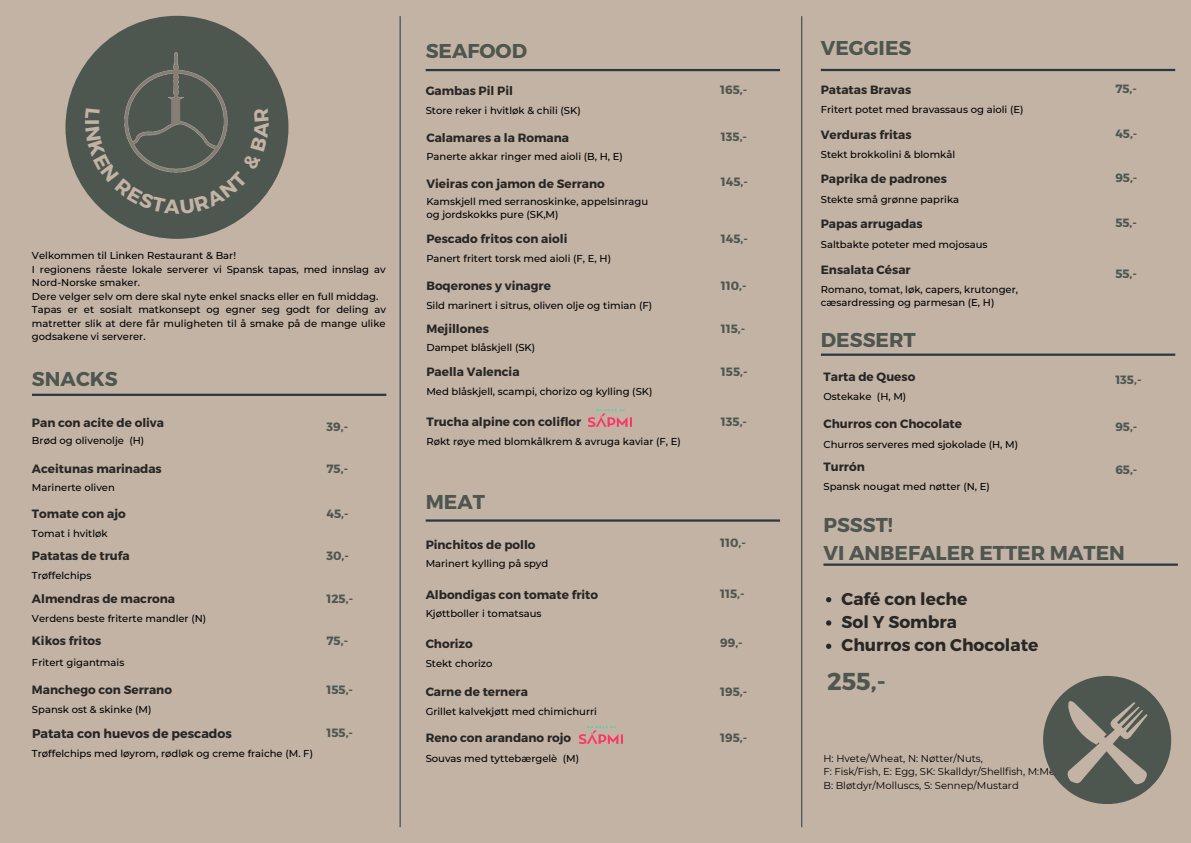
<style>
.page{position:relative;width:1191px;height:843px;background:#fff}
.page>*{position:absolute;margin:0;border:0;box-sizing:border-box;transform-origin:0 0}
.t1{font:700 24.5px "Montserrat";color:#4e5650}
.t2{font:700 20px/27.8px "Montserrat";color:#4e5650}
.t3{font:700 19.8px "Montserrat";color:#c3b3a5}
.t4{font:700 17.1px/23.3px "Montserrat";color:#272726}
.t5{font:700 12.6px "Montserrat";color:#272726}
.t6{font:700 12px "Montserrat";color:#272726}
.t7{font:700 12px "Montserrat";color:#4e5650}
.t8{font:500 10px/13.5px "Montserrat";color:#000}
.t9{font:10px/13.5px "Montserrat";color:#000}
</style>
<div class="page">
<div style="left:0;top:0;width:1190px;height:842px;background:#c3b3a5"></div>
<hr style="left:801px;top:16px;width:1px;height:810px;background:#2a383f">
<hr style="left:399px;top:16px;width:1px;height:810px;background:#2a383f">
<hr style="left:32px;top:393px;width:354px;height:3px;background:#2a383f">
<hr style="left:425px;top:519px;width:355px;height:2px;background:#2a383f">
<hr style="left:820px;top:69px;width:354px;height:2px;background:#2a383f">
<hr style="left:425px;top:69px;width:355px;height:2px;background:#2a383f">
<hr style="left:820px;top:353px;width:355px;height:3px;background:#2a383f">
<hr style="left:823px;top:563px;width:354px;height:2px;background:#2a383f">
<svg style="left:826px;top:597px;width:5px;height:5px"></svg>
<svg style="left:826px;top:620px;width:5px;height:5px"></svg>
<svg style="left:826px;top:643px;width:5px;height:5px"></svg>
<img style="left:579px;top:726px;width:43px;height:17px">
<div style="left:1042px;top:675px;width:128px;height:128px;background:#4e5650;border-radius:50%"></div>
<svg style="left:1067px;top:701px;width:81px;height:84px"></svg>
<div style="left:65px;top:16px;width:223px;height:223px;background:#4e5650;border-radius:50%"></div>
<img style="left:126px;top:52px;width:100px;height:56px">
<img style="left:588px;top:409px;width:43px;height:18px">
<svg style="left:85px;top:108px;width:184px;height:106px"></svg>
<h3 class="t3" style="left:105px;top:119px;width:8px;rotate:90deg">I</h3>
<p class="t8" style="left:32px;top:249px;width:355px">Velkommen til Linken Restaurant &amp; Bar!<br>I regionens råeste lokale serverer vi Spansk tapas, med innslag av Nord-Norske smaker.<br>Dere velger selv om dere skal nyte enkel snacks eller en full middag.<br>Tapas er et sosialt matkonsept og egner seg godt for deling av matretter slik at dere får muligheten til å smake på de mange ulike godsakene vi serverer.</p>
<h2 class="t2" style="left:32px;top:364px;width:87px">SNACKS</h2>
<p class="t6" style="left:32px;top:414px;width:133px">Pan con acite de oliva</p>
<p class="t8" style="left:32px;top:433px;width:114px">Brød og olivenolje (H)</p>
<p class="t6" style="left:32px;top:461px;width:131px">Aceitunas marinadas</p>
<p class="t8" style="left:32px;top:480px;width:84px">Marinerte oliven</p>
<p class="t6" style="left:32px;top:506px;width:95px">Tomate con ajo</p>
<p class="t8" style="left:32px;top:526px;width:77px">Tomat i hvitløk</p>
<p class="t6" style="left:32px;top:547px;width:99px">Patatas de trufa</p>
<p class="t6" style="left:32px;top:590px;width:145px">Almendras de macrona</p>
<p class="t6" style="left:32px;top:632px;width:71px">Kikos fritos</p>
<p class="t8" style="left:32px;top:569px;width:61px">Trøffelchips</p>
<p class="t8" style="left:32px;top:611px;width:176px">Verdens beste friterte mandler (N)</p>
<p class="t8" style="left:32px;top:655px;width:94px">Fritert gigantmais</p>
<p class="t6" style="left:32px;top:681px;width:141px">Manchego con Serrano</p>
<p class="t5" style="left:32px;top:725px;width:201px">Patata con huevos de pescados</p>
<p class="t8" style="left:32px;top:702px;width:121px">Spansk ost &amp; skinke (M)</p>
<p class="t8" style="left:32px;top:746px;width:282px">Trøffelchips med løyrom, rødløk og creme fraiche (M. F)</p>
<p class="t7" style="left:326px;top:418px;width:23px">39,-</p>
<p class="t7" style="left:326px;top:461px;width:23px">75,-</p>
<p class="t7" style="left:326px;top:506px;width:24px">45,-</p>
<p class="t7" style="left:326px;top:547px;width:24px">30,-</p>
<p class="t7" style="left:326px;top:590px;width:28px">125,-</p>
<p class="t7" style="left:326px;top:632px;width:23px">75,-</p>
<p class="t7" style="left:326px;top:681px;width:28px">155,-</p>
<p class="t7" style="left:326px;top:724px;width:28px">155,-</p>
<h2 class="t2" style="left:425px;top:36px;width:103px">SEAFOOD</h2>
<h2 class="t2" style="left:820px;top:33px;width:92px">VEGGIES</h2>
<p class="t6" style="left:425px;top:83px;width:89px">Gambas Pil Pil</p>
<p class="t8" style="left:425px;top:103px;width:156px">Store reker i hvitløk &amp; chili (SK)</p>
<p class="t6" style="left:426px;top:129px;width:144px">Calamares a la Romana</p>
<p class="t8" style="left:426px;top:150px;width:198px">Panerte akkar ringer med aioli (B, H, E)</p>
<p class="t6" style="left:426px;top:175px;width:180px">Vieiras con jamon de Serrano</p>
<p class="t8" style="left:426px;top:194px;width:223px">Kamskjell med serranoskinke, appelsinragu og jordskokks pure (SK,M)</p>
<p class="t7" style="left:720px;top:82px;width:29px">165,-</p>
<p class="t7" style="left:720px;top:128px;width:28px">135,-</p>
<p class="t7" style="left:720px;top:174px;width:29px">145,-</p>
<p class="t6" style="left:426px;top:231px;width:142px">Pescado fritos con aioli</p>
<p class="t7" style="left:720px;top:231px;width:29px">145,-</p>
<p class="t8" style="left:426px;top:251px;width:186px">Panert fritert torsk med aioli (F, E, H)</p>
<p class="t6" style="left:426px;top:277px;width:126px">Boqerones y vinagre</p>
<p class="t6" style="left:426px;top:320px;width:64px">Mejillones</p>
<p class="t8" style="left:426px;top:299px;width:227px">Sild marinert i sitrus, oliven olje og timian (F)</p>
<p class="t8" style="left:426px;top:341px;width:110px">Dampet blåskjell (SK)</p>
<p class="t6" style="left:426px;top:364px;width:95px">Paella Valencia</p>
<p class="t8" style="left:426px;top:384px;width:227px">Med blåskjell, scampi, chorizo og kylling (SK)</p>
<p class="t6" style="left:426px;top:414px;width:156px">Trucha alpine con coliflor</p>
<p class="t8" style="left:426px;top:434px;width:256px">Røkt røye med blomkålkrem &amp; avruga kaviar (F, E)</p>
<h2 class="t2" style="left:425px;top:487px;width:61px">MEAT</h2>
<p class="t6" style="left:425px;top:536px;width:111px">Pinchitos de pollo</p>
<p class="t6" style="left:425px;top:586px;width:174px">Albondigas con tomate frito</p>
<p class="t6" style="left:425px;top:636px;width:49px">Chorizo</p>
<p class="t8" style="left:425px;top:557px;width:124px">Marinert kylling på spyd</p>
<p class="t8" style="left:425px;top:606px;width:117px">Kjøttboller i tomatsaus</p>
<p class="t8" style="left:425px;top:656px;width:68px">Stekt chorizo</p>
<p class="t7" style="left:720px;top:277px;width:27px">110,-</p>
<p class="t7" style="left:720px;top:320px;width:26px">115,-</p>
<p class="t7" style="left:720px;top:364px;width:28px">155,-</p>
<p class="t7" style="left:720px;top:414px;width:28px">135,-</p>
<p class="t7" style="left:720px;top:535px;width:27px">110,-</p>
<p class="t7" style="left:720px;top:585px;width:26px">115,-</p>
<p class="t7" style="left:720px;top:635px;width:24px">99,-</p>
<p class="t6" style="left:425px;top:683px;width:104px">Carne de ternera</p>
<p class="t7" style="left:720px;top:683px;width:29px">195,-</p>
<p class="t8" style="left:425px;top:704px;width:173px">Grillet kalvekjøtt med chimichurri</p>
<p class="t6" style="left:425px;top:730px;width:147px">Reno con arandano rojo</p>
<p class="t7" style="left:720px;top:730px;width:29px">195,-</p>
<p class="t8" style="left:425px;top:751px;width:155px">Souvas med tyttebærgelè (M)</p>
<p class="t6" style="left:820px;top:82px;width:92px">Patatas Bravas</p>
<p class="t6" style="left:820px;top:127px;width:92px">Verduras fritas</p>
<p class="t6" style="left:820px;top:171px;width:128px">Paprika de padrones</p>
<p class="t8" style="left:820px;top:102px;width:204px">Fritert potet med bravassaus og aioli (E)</p>
<p class="t8" style="left:820px;top:147px;width:136px">Stekt brokkolini &amp; blomkål</p>
<p class="t8" style="left:820px;top:192px;width:140px">Stekte små grønne paprika</p>
<p class="t7" style="left:1115px;top:81px;width:23px">75,-</p>
<p class="t7" style="left:1115px;top:126px;width:24px">45,-</p>
<p class="t7" style="left:1115px;top:169px;width:24px">95,-</p>
<p class="t6" style="left:820px;top:216px;width:103px">Papas arrugadas</p>
<p class="t7" style="left:1115px;top:214px;width:23px">55,-</p>
<p class="t6" style="left:820px;top:262px;width:91px">Ensalata César</p>
<p class="t7" style="left:1115px;top:265px;width:23px">55,-</p>
<p class="t8" style="left:820px;top:282px;width:199px">Romano, tomat, løk, capers, krutonger, cæsardressing og parmesan (E, H)</p>
<p class="t8" style="left:820px;top:237px;width:168px">Saltbakte poteter med mojosaus</p>
<h2 class="t2" style="left:820px;top:324px;width:96px">DESSERT</h2>
<p class="t6" style="left:823px;top:369px;width:93px">Tarta de Queso</p>
<p class="t7" style="left:1115px;top:372px;width:28px">135,-</p>
<p class="t8" style="left:823px;top:390px;width:84px">Ostekake (H, M)</p>
<p class="t6" style="left:823px;top:416px;width:140px">Churros con Chocolate</p>
<p class="t6" style="left:823px;top:458px;width:43px">Turrón</p>
<p class="t8" style="left:823px;top:437px;width:196px">Churros serveres med sjokolade (H, M)</p>
<p class="t8" style="left:823px;top:479px;width:168px">Spansk nougat med nøtter (N, E)</p>
<p class="t7" style="left:1115px;top:418px;width:24px">95,-</p>
<p class="t7" style="left:1115px;top:461px;width:24px">65,-</p>
<h2 class="t2" style="left:823px;top:510px;width:303px">PSSST!<br>VI ANBEFALER ETTER MATEN</h2>
<h3 class="t4" style="left:841px;top:585px;width:198px">Café con leche<br>Sol Y Sombra<br>Churros con Chocolate</h3>
<h1 class="t1" style="left:827px;top:665px;width:60px">255,-</h1>
<p class="t9" style="left:823px;top:751px;width:268px">H: Hvete/Wheat, N: Nøtter/Nuts,<br>F: Fisk/Fish, E: Egg, SK: Skalldyr/Shellfish, M:Melk/Milk,<br>B: Bløtdyr/Molluscs, S: Sennep/Mustard</p>
</div>
